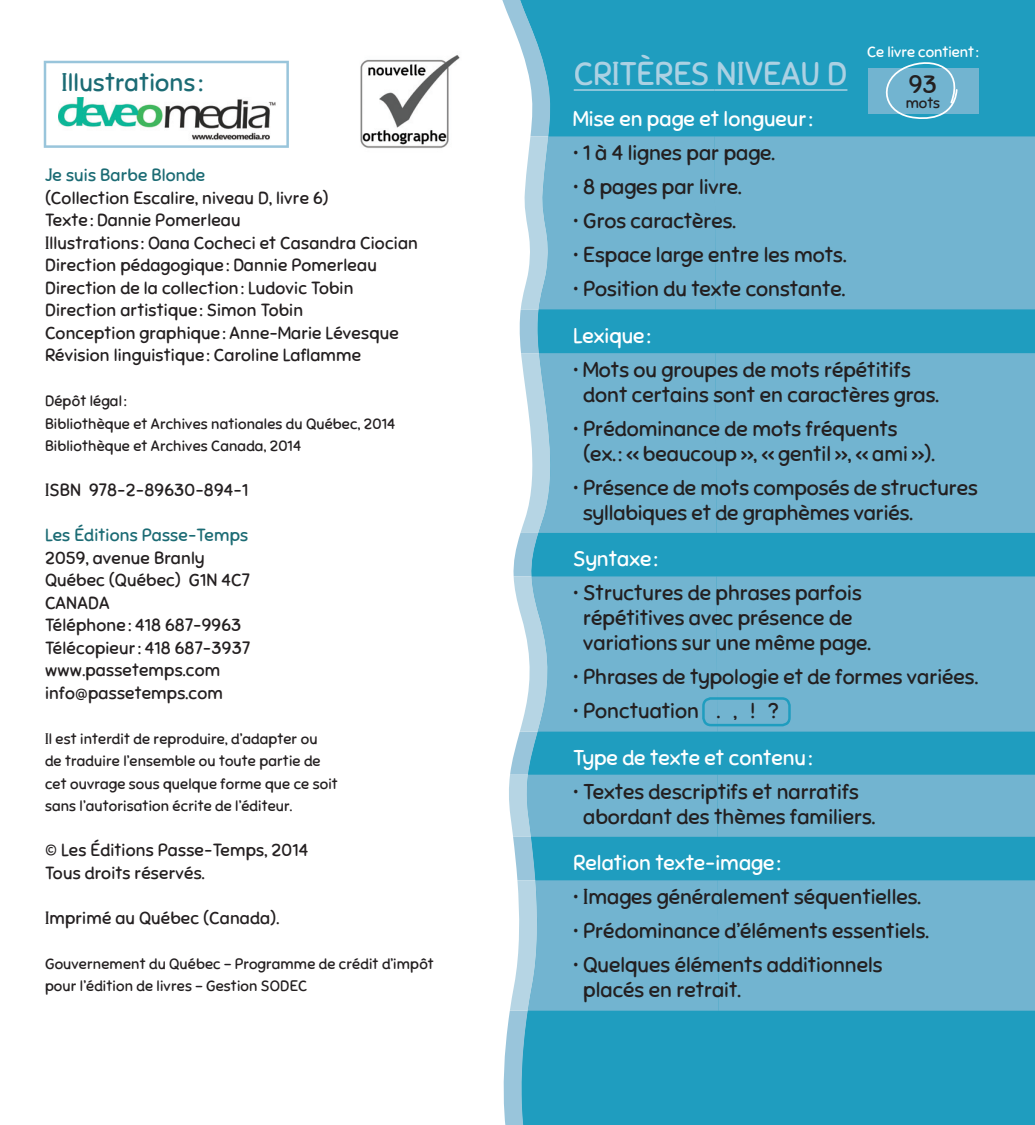
<style>
.page{position:relative;width:1035px;height:1125px;background:#fff}
.page>*{position:absolute;margin:0;border:0;box-sizing:border-box;transform-origin:0 0}
.t1{font:32.5px "Sniglet";color:#acd1e3}
.t2{font:25px "Sniglet";letter-spacing:.01em;color:#1b6b74}
.t3{font:25px "Sniglet";color:#231f20}
.t4{font:21.25px/25px "Sniglet";color:#231f20}
.t5{font:21.25px "Sniglet";color:#fff}
.t6{font:17.5px/22.5px "Sniglet";letter-spacing:.01em;color:#231f20}
.t7{font:17.5px "Sniglet";letter-spacing:.01em;color:#1b6b74}
.t8{font:15px/22.5px "Sniglet";letter-spacing:.01em;color:#231f20}
.t9{font:15px "Sniglet";color:#fff}
</style>
<div class="page">
<svg style="left:44px;top:61px;width:245px;height:87px"></svg>
<img style="left:59px;top:97px;width:219px;height:45px">
<div style="left:719px;top:0;width:316px;height:1125px;background:#1f9dbf"></div>
<svg style="left:502px;top:0;width:12px;height:1125px"></svg>
<svg style="left:514px;top:0;width:205px;height:1125px;background:#2ca1c2"></svg>
<svg style="left:502px;top:136px;width:19px;height:173px"></svg>
<div style="left:715px;top:136px;width:320px;height:173px;background:#72b4d0"></div>
<svg style="left:521px;top:136px;width:194px;height:173px;background:#7cb9d3"></svg>
<svg style="left:502px;top:353px;width:18px;height:180px"></svg>
<div style="left:716px;top:353px;width:319px;height:180px;background:#72b4d0"></div>
<svg style="left:520px;top:353px;width:196px;height:180px;background:#7ebad4"></svg>
<svg style="left:502px;top:576px;width:12px;height:156px"></svg>
<div style="left:717px;top:576px;width:318px;height:156px;background:#72b4d0"></div>
<svg style="left:514px;top:576px;width:203px;height:156px;background:#80bbd4"></svg>
<div style="left:502px;top:775px;width:533px;height:62px;background:#72b4d0"></div>
<svg style="left:502px;top:880px;width:8px;height:131px"></svg>
<div style="left:718px;top:880px;width:317px;height:131px;background:#72b4d0"></div>
<svg style="left:510px;top:880px;width:208px;height:131px;background:#7cb9d3"></svg>
<hr style="left:715px;top:89px;width:132px;height:2px;background:#acd1e3">
<hr style="left:574px;top:89px;width:141px;height:2px;background:#acd1e3">
<div style="left:714px;top:55px;width:132px;height:31px;background:#1f9dbf"></div>
<div style="left:575px;top:55px;width:140px;height:31px;background:#1f9dbf"></div>
<div style="left:868px;top:69px;width:110px;height:45px;background:#72b4d0"></div>
<img style="left:360px;top:55px;width:100px;height:93px">
<svg style="left:876px;top:56px;width:88px;height:66px"></svg>
<div style="left:702px;top:697px;width:89px;height:29px;border:2px solid #1f9dbf;border-radius:8px"></div>
<p class="t2" style="left:61px;top:67px;width:143px">Illustrations :</p>
<p class="t7" style="left:45px;top:165px;width:162px">Je suis Barbe Blonde</p>
<p class="t6" style="left:45px;top:187px;width:374px">(Collection Escalire, niveau D, livre 6)<br>Texte : Dannie Pomerleau<br>Illustrations : Oana Cocheci et Casandra Ciocian Direction pédagogique : Dannie Pomerleau Direction de la collection : Ludovic Tobin Direction artistique : Simon Tobin<br>Conception graphique : Anne-Marie Lévesque Révision linguistique : Caroline Laflamme</p>
<p class="t8" style="left:45px;top:390px;width:352px">Dépôt légal :<br>Bibliothèque et Archives nationales du Québec, 2014<br>Bibliothèque et Archives Canada, 2014</p>
<p class="t6" style="left:45px;top:479px;width:205px">ISBN 978-2-89630-894-1</p>
<p class="t7" style="left:45px;top:525px;width:205px">Les Éditions Passe-Temps</p>
<p class="t6" style="left:45px;top:547px;width:207px">2059, avenue Branly<br>Québec (Québec) G1N 4C7<br>CANADA<br>Téléphone : 418 687-9963<br>Télécopieur : 418 687-3937 www.passetemps.com info@passetemps.com</p>
<p class="t8" style="left:45px;top:728px;width:294px">Il est interdit de reproduire, d’adapter ou<br>de traduire l’ensemble ou toute partie de cet ouvrage sous quelque forme que ce soit sans l’autorisation écrite de l’éditeur.</p>
<p class="t6" style="left:45px;top:839px;width:265px">© Les Éditions Passe-Temps, 2014<br>Tous droits réservés.</p>
<p class="t6" style="left:45px;top:907px;width:236px">Imprimé au Québec (Canada).</p>
<p class="t8" style="left:45px;top:953px;width:390px">Gouvernement du Québec – Programme de crédit d’impôt pour l’édition de livres – Gestion SODEC</p>
<h1 class="t1" style="left:574px;top:54px;width:275px">CRITÈRES NIVEAU D</h1>
<p class="t9" style="left:867px;top:42px;width:113px">Ce livre contient :</p>
<p class="t3" style="left:909px;top:69px;width:30px">93</p>
<p class="t8" style="left:906px;top:92px;width:36px">mots</p>
<p class="t5" style="left:573px;top:106px;width:241px">Mise en page et longueur :</p>
<p class="t4" style="left:573px;top:141px;width:203px">• 1 à 4 lignes par page.</p>
<p class="t4" style="left:573px;top:175px;width:170px">• 8 pages par livre.</p>
<p class="t4" style="left:573px;top:209px;width:164px">• Gros caractères.</p>
<p class="t4" style="left:573px;top:243px;width:275px">• Espace large entre les mots.</p>
<p class="t4" style="left:573px;top:277px;width:274px">• Position du texte constante.</p>
<p class="t5" style="left:573px;top:323px;width:79px">Lexique :</p>
<p class="t4" style="left:583px;top:357px;width:357px;text-indent:-10px">• Mots ou groupes de mots répétitifs dont certains sont en caractères gras.</p>
<p class="t4" style="left:583px;top:416px;width:353px;text-indent:-10px">• Prédominance de mots fréquents (ex. : « beaucoup », « gentil », « ami »).</p>
<p class="t4" style="left:583px;top:475px;width:396px;text-indent:-10px">• Présence de mots composés de structures syllabiques et de graphèmes variés.</p>
<p class="t5" style="left:573px;top:546px;width:86px">Syntaxe :</p>
<p class="t4" style="left:573px;top:581px;width:299px;text-align:center">• Structures de phrases parfois répétitives avec présence de variations sur une même page.</p>
<p class="t4" style="left:573px;top:665px;width:406px">• Phrases de typologie et de formes variées.</p>
<p class="t4" style="left:573px;top:699px;width:206px">• Ponctuation . , ! ?</p>
<p class="t5" style="left:573px;top:745px;width:240px">Type de texte et contenu :</p>
<p class="t4" style="left:583px;top:779px;width:294px;text-indent:-10px">• Textes descriptifs et narratifs abordant des thèmes familiers.</p>
<p class="t5" style="left:573px;top:850px;width:209px">Relation texte-image :</p>
<p class="t4" style="left:573px;top:885px;width:349px">• Images généralement séquentielles.</p>
<p class="t4" style="left:573px;top:919px;width:357px">• Prédominance d’éléments essentiels.</p>
<p class="t4" style="left:583px;top:953px;width:301px;text-indent:-10px">• Quelques éléments additionnels placés en retrait.</p>
</div>
